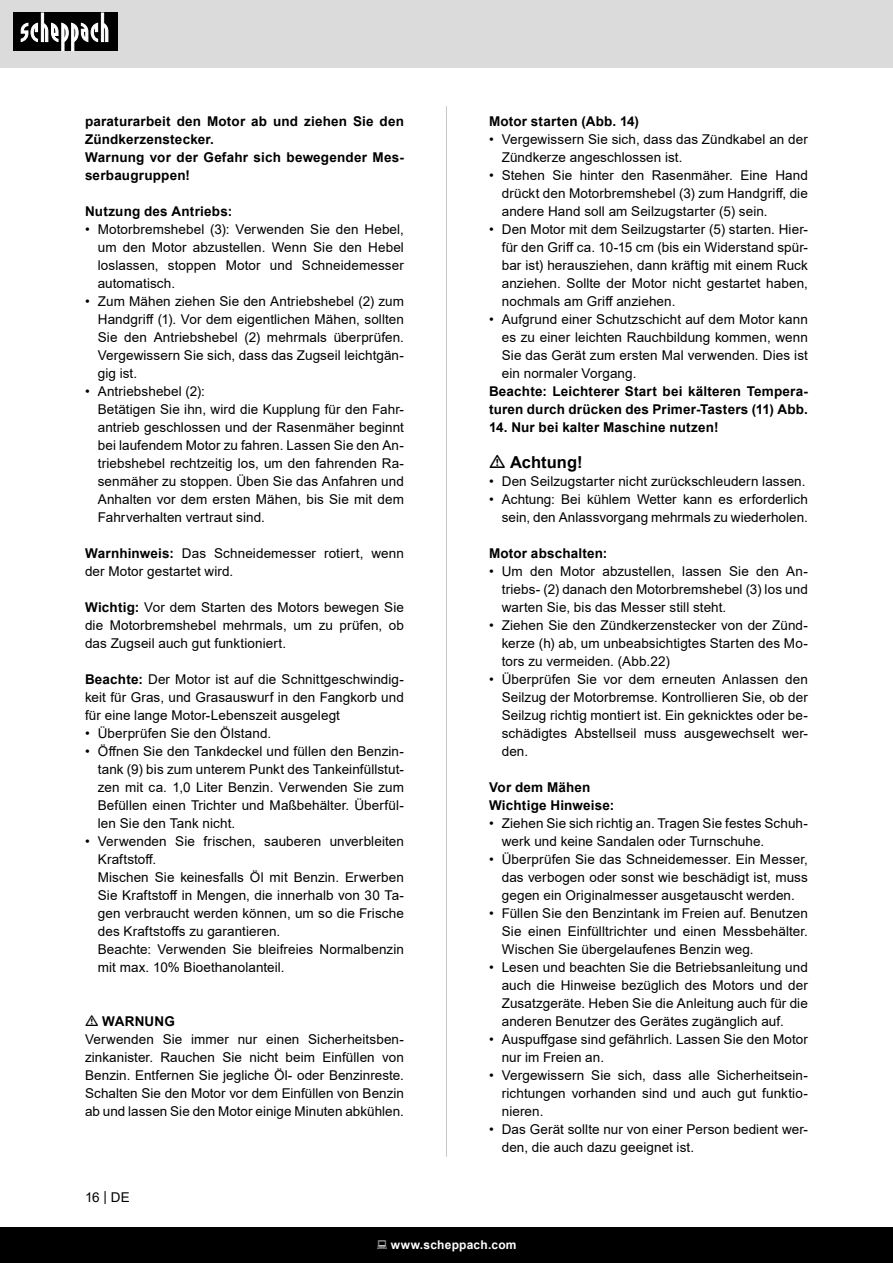
<style>
.page{position:relative;width:893px;height:1263px;background:#fff}
.page>*{position:absolute;margin:0;border:0;box-sizing:border-box;transform-origin:0 0}
.t1{font:700 16.5px "Arial";letter-spacing:.005em;color:#000}
.Aufzählung_Punkt{font:13.5px/18px "Arial";letter-spacing:.005em;color:#000;text-align:justify}
.Basiseinstellung{font:13.5px/18px "Arial";letter-spacing:.005em;color:#000;text-align:justify}
.Grundtext_Bold{font:700 13.5px/18px "Arial";letter-spacing:.015em;color:#000}
.Subheadline{font:700 13.5px "Arial";letter-spacing:.015em;color:#000}
.t2{font:700 12px "Arial";letter-spacing:.02em;color:#fff}
.s1{font-weight:700}
</style>
<div class="page">
<div style="left:0;top:0;width:893px;height:67px;background:#dbdbdb"></div>
<div style="left:0;top:1227px;width:893px;height:36px;background:#000"></div>
<div style="left:13px;top:13px;width:105px;height:38px;background:#000"></div>
<svg style="left:21px;top:13px;width:87px;height:38px"></svg>
<hr style="left:446px;top:106px;width:1px;height:1051px;background:#c7c7c7">
<p class="Grundtext_Bold" style="left:85px;top:112px;width:320px">paraturarbeit den Motor ab und ziehen Sie den<br>Zündkerzenstecker.</p>
<p class="Grundtext_Bold" style="left:85px;top:148px;width:320px">Warnung vor der Gefahr sich bewegender Mes&shy;serbaugruppen!</p>
<p class="Subheadline" style="left:85px;top:202px;width:149px">Nutzung des Antriebs:</p>
<p class="Aufzählung_Punkt" style="left:98px;top:220px;width:308px;text-indent:-13px">• Motorbremshebel (3): Verwenden Sie den Hebel, um den Motor abzustellen. Wenn Sie den Hebel loslassen, stoppen Motor und Schneidemesser automatisch.</p>
<p class="Aufzählung_Punkt" style="left:98px;top:292px;width:308px;text-indent:-13px">• Zum Mähen ziehen Sie den Antriebshebel (2) zum Handgriff (1). Vor dem eigentlichen Mähen, sollten Sie den Antriebshebel (2) mehrmals überprüfen.<br>Vergewissern Sie sich, dass das Zugseil leichtgän&shy;gig ist.</p>
<p class="Aufzählung_Punkt" style="left:85px;top:382px;width:121px">• Antriebshebel (2):</p>
<p class="Aufzählung_Punkt" style="left:98px;top:400px;width:308px">Betätigen Sie ihn, wird die Kupplung für den Fahr&shy;antrieb geschlossen und der Rasenmäher beginnt bei laufendem Motor zu fahren. Lassen Sie den An&shy;triebshebel rechtzeitig los, um den fahrenden Ra&shy;senmäher zu stoppen. Üben Sie das Anfahren und Anhalten vor dem ersten Mähen, bis Sie mit dem Fahrverhalten vertraut sind.</p>
<p class="Aufzählung_Punkt" style="left:85px;top:544px;width:320px"><span class="s1">Warnhinweis:</span> Das Schneidemesser rotiert, wenn der Motor gestartet wird.</p>
<p class="Aufzählung_Punkt" style="left:85px;top:598px;width:320px"><span class="s1">Wichtig:</span> Vor dem Starten des Motors bewegen Sie die Motorbremshebel mehrmals, um zu prüfen, ob das Zugseil auch gut funktioniert.</p>
<p class="Aufzählung_Punkt" style="left:85px;top:670px;width:320px"><span class="s1">Beachte:</span> Der Motor ist auf die Schnittgeschwindig&shy;keit für Gras, und Grasauswurf in den Fangkorb und für eine lange Motor-Lebenszeit ausgelegt</p>
<p class="Aufzählung_Punkt" style="left:85px;top:724px;width:188px">• Überprüfen Sie den Ölstand.</p>
<p class="Aufzählung_Punkt" style="left:98px;top:742px;width:308px;text-indent:-13px">• Öffnen Sie den Tankdeckel und füllen den Benzin&shy;tank (9) bis zum unterem Punkt des Tankeinfüllstut&shy;zen mit ca. 1,0 Liter Benzin. Verwenden Sie zum Befüllen einen Trichter und Maßbehälter. Überfül&shy;len Sie den Tank nicht.</p>
<p class="Aufzählung_Punkt" style="left:98px;top:832px;width:308px;text-indent:-13px">• Verwenden Sie frischen, sauberen unverbleiten<br>Kraftstoff.</p>
<p class="Basiseinstellung" style="left:98px;top:868px;width:308px">Mischen Sie keinesfalls Öl mit Benzin. Erwerben Sie Kraftstoff in Mengen, die innerhalb von 30 Ta&shy;gen verbraucht werden können, um so die Frische des Kraftstoffs zu garantieren.</p>
<p class="Basiseinstellung" style="left:98px;top:940px;width:308px">Beachte: Verwenden Sie bleifreies Normalbenzin mit max. 10% Bioethanolanteil.</p>
<p class="Grundtext_Bold" style="left:102px;top:1012px;width:74px">WARNUNG</p>
<p class="Basiseinstellung" style="left:85px;top:1030px;width:320px">Verwenden Sie immer nur einen Sicherheitsben&shy;zinkanister. Rauchen Sie nicht beim Einfüllen von Benzin. Entfernen Sie jegliche Öl- oder Benzinreste.<br>Schalten Sie den Motor vor dem Einfüllen von Benzin ab und lassen Sie den Motor einige Minuten abkühlen.</p>
<p class="Aufzählung_Punkt" style="left:85px;top:1188px;width:46px">16 | DE</p>
<p class="Subheadline" style="left:489px;top:112px;width:152px">Motor starten (Abb. 14)</p>
<p class="Aufzählung_Punkt" style="left:502px;top:130px;width:308px;text-indent:-13px">• Vergewissern Sie sich, dass das Zündkabel an der<br>Zündkerze angeschlossen ist.</p>
<p class="Aufzählung_Punkt" style="left:502px;top:166px;width:308px;text-indent:-13px">• Stehen Sie hinter den Rasenmäher. Eine Hand drückt den Motorbremshebel (3) zum Handgriff, die andere Hand soll am Seilzugstarter (5) sein.</p>
<p class="Aufzählung_Punkt" style="left:502px;top:220px;width:308px;text-indent:-13px">• Den Motor mit dem Seilzugstarter (5) starten. Hier&shy;für den Griff ca. 10-15 cm (bis ein Widerstand spür&shy;bar ist) herausziehen, dann kräftig mit einem Ruck anziehen. Sollte der Motor nicht gestartet haben, nochmals am Griff anziehen.</p>
<p class="Aufzählung_Punkt" style="left:502px;top:310px;width:308px;text-indent:-13px">• Aufgrund einer Schutzschicht auf dem Motor kann es zu einer leichten Rauchbildung kommen, wenn Sie das Gerät zum ersten Mal verwenden. Dies ist ein normaler Vorgang.</p>
<p class="Grundtext_Bold" style="left:489px;top:382px;width:320px">Beachte: Leichterer Start bei kälteren Tempera&shy;turen durch drücken des Primer-Tasters (11) Abb.</p>
<p class="Grundtext_Bold" style="left:489px;top:418px;width:231px">14. Nur bei kalter Maschine nutzen!</p>
<p class="t1" style="left:510px;top:451px;width:74px">Achtung!</p>
<p class="Aufzählung_Punkt" style="left:489px;top:472px;width:318px">• Den Seilzugstarter nicht zurückschleudern lassen.</p>
<p class="Aufzählung_Punkt" style="left:489px;top:490px;width:320px;text-align:right">• Achtung: Bei kühlem Wetter kann es erforderlich sein, den Anlassvorgang mehrmals zu wiederholen.</p>
<p class="Subheadline" style="left:489px;top:544px;width:120px">Motor abschalten:</p>
<p class="Aufzählung_Punkt" style="left:502px;top:562px;width:308px;text-indent:-13px">• Um den Motor abzustellen, lassen Sie den An&shy;triebs- (2) danach den Motorbremshebel (3) los und warten Sie, bis das Messer still steht.</p>
<p class="Aufzählung_Punkt" style="left:502px;top:616px;width:308px;text-indent:-13px">• Ziehen Sie den Zündkerzenstecker von der Zünd&shy;kerze (h) ab, um unbeabsichtigtes Starten des Mo&shy;tors zu vermeiden. (Abb.22)</p>
<p class="Aufzählung_Punkt" style="left:502px;top:670px;width:308px;text-indent:-13px">• Überprüfen Sie vor dem erneuten Anlassen den Seilzug der Motorbremse. Kontrollieren Sie, ob der Seilzug richtig montiert ist. Ein geknicktes oder be&shy;schädigtes Abstellseil muss ausgewechselt wer&shy;den.</p>
<p class="Subheadline" style="left:489px;top:778px;width:103px">Vor dem Mähen</p>
<p class="Grundtext_Bold" style="left:489px;top:796px;width:127px">Wichtige Hinweise:</p>
<p class="Aufzählung_Punkt" style="left:502px;top:814px;width:308px;text-indent:-13px">• Ziehen Sie sich richtig an. Tragen Sie festes Schuh&shy;werk und keine Sandalen oder Turnschuhe.</p>
<p class="Aufzählung_Punkt" style="left:502px;top:850px;width:308px;text-indent:-13px">• Überprüfen Sie das Schneidemesser. Ein Messer, das verbogen oder sonst wie beschädigt ist, muss gegen ein Originalmesser ausgetauscht werden.</p>
<p class="Aufzählung_Punkt" style="left:502px;top:904px;width:308px;text-indent:-13px">• Füllen Sie den Benzintank im Freien auf. Benutzen Sie einen Einfülltrichter und einen Messbehälter.<br>Wischen Sie übergelaufenes Benzin weg.</p>
<p class="Aufzählung_Punkt" style="left:502px;top:958px;width:308px;text-indent:-13px">• Lesen und beachten Sie die Betriebsanleitung und auch die Hinweise bezüglich des Motors und der Zusatzgeräte. Heben Sie die Anleitung auch für die anderen Benutzer des Gerätes zugänglich auf.</p>
<p class="Aufzählung_Punkt" style="left:502px;top:1030px;width:308px;text-indent:-13px">• Auspuffgase sind gefährlich. Lassen Sie den Motor nur im Freien an.</p>
<p class="Aufzählung_Punkt" style="left:502px;top:1066px;width:308px;text-indent:-13px">• Vergewissern Sie sich, dass alle Sicherheitsein&shy;richtungen vorhanden sind und auch gut funktio&shy;nieren.</p>
<p class="Aufzählung_Punkt" style="left:502px;top:1120px;width:308px;text-indent:-13px">• Das Gerät sollte nur von einer Person bedient wer&shy;den, die auch dazu geeignet ist.</p>
<p class="t2" style="left:391px;top:1236px;width:127px">www.scheppach.com</p>
</div>
